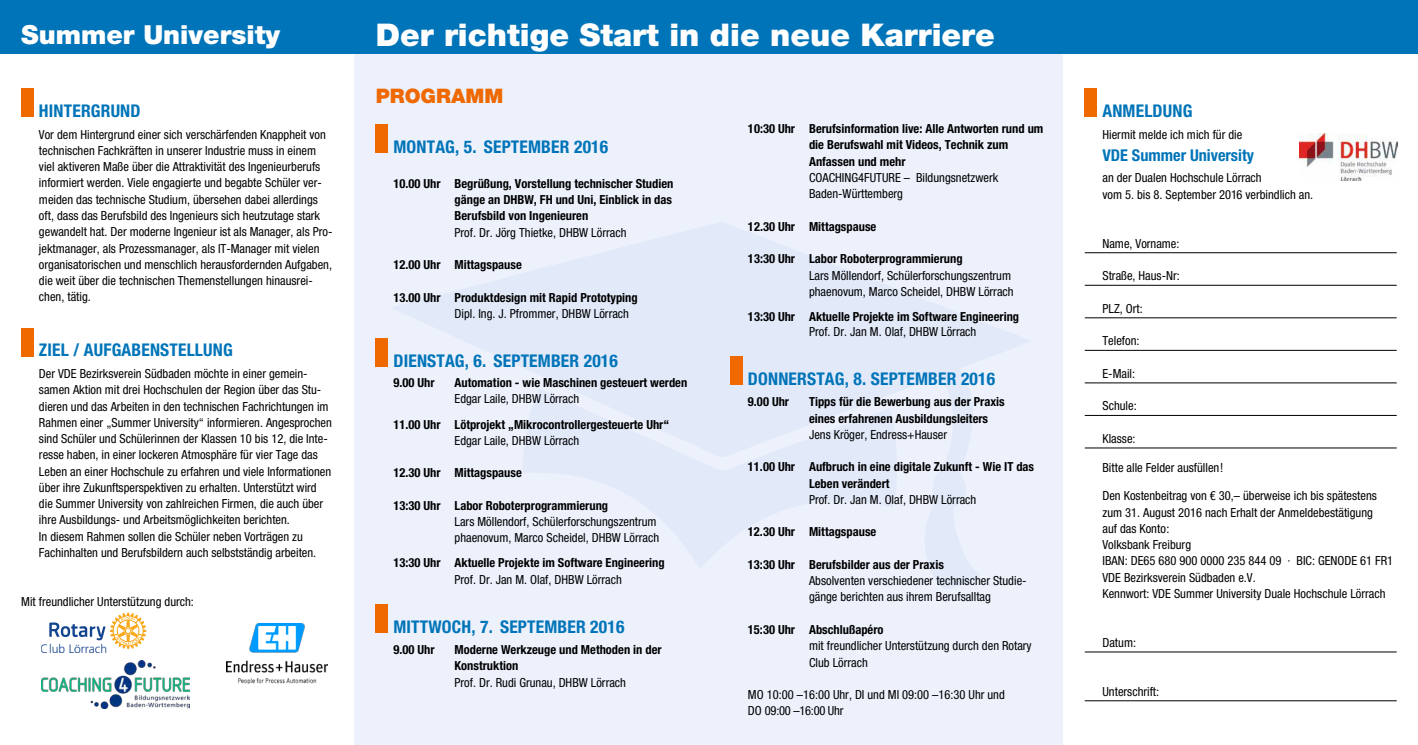
<style>
.page{position:relative;width:1418px;height:745px;background:#fff}
.page>*{position:absolute;margin:0;border:0;box-sizing:border-box;transform-origin:0 0}
.t1{font:900 31.25px "Helvetica Neue LT Std";color:#fff}
.t2{font:900 26.25px "Helvetica Neue LT Std";color:#fff}
.t3{font:900 20px "Helvetica Neue LT Std";color:#ef6800}
.t4{font:700 condensed 17.5px "Helvetica Neue LT Std";letter-spacing:.01em;color:#0074b8}
.t5{font:700 condensed 16.25px "Helvetica Neue LT Std";color:#0074b8}
.t6{font:condensed 12.5px/16.2px "Helvetica Neue LT Std";color:#000}
.t7{font:700 condensed 12.5px/16.2px "Helvetica Neue LT Std";color:#000}
.t8{font:300 12.12px "Frutiger LT Std";color:#14408a}
</style>
<div class="page">
<div style="left:354px;top:50px;width:709px;height:694px;background:#ecf1fc"></div>
<div style="left:0;top:0;width:1417px;height:53px;background:#0074b8"></div>
<div style="left:21px;top:89px;width:13px;height:28px;background:#ef6800"></div>
<div style="left:21px;top:328px;width:13px;height:28px;background:#ef6800"></div>
<hr style="left:1084px;top:252px;width:312px;height:1px;background:#000">
<hr style="left:1084px;top:285px;width:312px;height:1px;background:#000">
<hr style="left:1084px;top:317px;width:312px;height:1px;background:#000">
<hr style="left:1084px;top:350px;width:312px;height:1px;background:#000">
<hr style="left:1084px;top:382px;width:312px;height:1px;background:#000">
<hr style="left:1084px;top:415px;width:312px;height:1px;background:#000">
<hr style="left:1084px;top:447px;width:312px;height:1px;background:#000">
<hr style="left:1084px;top:651px;width:312px;height:1px;background:#000">
<hr style="left:1084px;top:700px;width:312px;height:1px;background:#000">
<div style="left:1084px;top:89px;width:13px;height:28px;background:#ef6800"></div>
<div style="left:376px;top:124px;width:12px;height:28px;background:#ef6800"></div>
<div style="left:376px;top:338px;width:12px;height:28px;background:#ef6800"></div>
<div style="left:376px;top:603px;width:12px;height:29px;background:#ef6800"></div>
<div style="left:730px;top:356px;width:12px;height:28px;background:#ef6800"></div>
<img style="left:1299px;top:134px;width:97px;height:47px">
<svg style="left:49px;top:612px;width:97px;height:36px"></svg>
<img style="left:227px;top:623px;width:100px;height:60px">
<img style="left:41px;top:660px;width:149px;height:48px">
<h2 class="t2" style="left:21px;top:19px;width:260px">Summer University</h2>
<h3 class="t4" style="left:39px;top:100px;width:103px">HINTERGRUND</h3>
<p class="t6" style="left:39px;top:126px;width:295px">Vor dem Hintergrund einer sich verschärfenden Knappheit von technischen Fachkräften in unserer Industrie muss in einem viel aktiveren Maße über die Attraktivität des Ingenieurberufs informiert werden. Viele engagierte und begabte Schüler ver&shy;meiden das technische Studium, übersehen dabei allerdings oft, dass das Berufsbild des Ingenieurs sich heutzutage stark gewandelt hat. Der moderne Ingenieur ist als Manager, als Pro&shy;jektmanager, als Prozessmanager, als IT-Manager mit vielen organisatorischen und menschlich herausfordernden Aufgaben, die weit über die technischen Themenstellungen hinausrei&shy;chen, tätig.</p>
<h3 class="t4" style="left:39px;top:339px;width:195px">ZIEL / AUFGABENSTELLUNG</h3>
<p class="t6" style="left:39px;top:365px;width:294px">Der VDE Bezirksverein Südbaden möchte in einer gemein&shy;samen Aktion mit drei Hochschulen der Region über das Stu&shy;dieren und das Arbeiten in den technischen Fachrichtungen im Rahmen einer „Summer University“ informieren. Angesprochen sind Schüler und Schülerinnen der Klassen 10 bis 12, die Inte&shy;resse haben, in einer lockeren Atmosphäre für vier Tage das Leben an einer Hochschule zu erfahren und viele Informationen über ihre Zukunftsperspektiven zu erhalten. Unterstützt wird die Summer University von zahlreichen Firmen, die auch über ihre Ausbildungs- und Arbeitsmöglichkeiten berichten.<br>In diesem Rahmen sollen die Schüler neben Vorträgen zu Fachinhalten und Berufsbildern auch selbstständig arbeiten.</p>
<p class="t6" style="left:21px;top:592px;width:174px">Mit freundlicher Unterstützung durch:</p>
<p class="t8" style="left:41px;top:641px;width:68px">Club Lörrach</p>
<h1 class="t1" style="left:376px;top:16px;width:620px">Der richtige Start in die neue Karriere</h1>
<h3 class="t3" style="left:376px;top:84px;width:129px">PROGRAMM</h3>
<h3 class="t4" style="left:393px;top:136px;width:216px">MONTAG, 5. SEPTEMBER 2016</h3>
<p class="t7" style="left:454px;top:175px;width:220px;text-align:justify;text-indent:-61px">10.00 Uhr Begrüßung, Vorstellung technischer Studien gänge an DHBW, FH und Uni, Einblick in das Berufsbild von Ingenieuren</p>
<p class="t6" style="left:454px;top:224px;width:173px">Prof. Dr. Jörg Thietke, DHBW Lörrach</p>
<p class="t7" style="left:393px;top:256px;width:130px">12.00 Uhr Mittagspause</p>
<p class="t7" style="left:393px;top:289px;width:246px">13.00 Uhr Produktdesign mit Rapid Prototyping</p>
<p class="t6" style="left:454px;top:305px;width:176px">Dipl. Ing. J. Pfrommer, DHBW Lörrach</p>
<h3 class="t4" style="left:393px;top:350px;width:226px">DIENSTAG, 6. SEPTEMBER 2016</h3>
<p class="t7" style="left:393px;top:374px;width:43px">9.00 Uhr</p>
<p class="t7" style="left:454px;top:374px;width:234px">Automation - wie Maschinen gesteuert werden</p>
<p class="t6" style="left:454px;top:390px;width:126px">Edgar Laile, DHBW Lörrach</p>
<p class="t7" style="left:393px;top:415px;width:277px">11.00 Uhr Lötprojekt „Mikrocontrollergesteuerte Uhr“</p>
<p class="t6" style="left:454px;top:432px;width:126px">Edgar Laile, DHBW Lörrach</p>
<p class="t7" style="left:393px;top:464px;width:130px">12.30 Uhr Mittagspause</p>
<p class="t7" style="left:393px;top:497px;width:216px">13:30 Uhr Labor Roboterprogrammierung</p>
<p class="t6" style="left:454px;top:513px;width:206px">Lars Möllendorf, Schülerforschungszentrum phaenovum, Marco Scheidel, DHBW Lörrach</p>
<p class="t7" style="left:393px;top:554px;width:273px">13:30 Uhr Aktuelle Projekte im Software Engineering</p>
<p class="t6" style="left:454px;top:570px;width:169px">Prof. Dr. Jan M. Olaf, DHBW Lörrach</p>
<h3 class="t4" style="left:393px;top:615px;width:232px">MITTWOCH, 7. SEPTEMBER 2016</h3>
<p class="t7" style="left:393px;top:641px;width:43px">9.00 Uhr</p>
<p class="t7" style="left:454px;top:641px;width:209px">Moderne Werkzeuge und Methoden in der<br>Konstruktion</p>
<p class="t6" style="left:454px;top:673px;width:173px">Prof. Dr. Rudi Grunau, DHBW Lörrach</p>
<p class="t7" style="left:809px;top:120px;width:236px;text-indent:-61px">10:30 Uhr Berufsinformation live: Alle Antworten rund um die Berufswahl mit Videos, Technik zum<br>Anfassen und mehr</p>
<p class="t6" style="left:809px;top:169px;width:191px">COACHING4FUTURE – Bildungsnetzwerk<br>Baden-Württemberg</p>
<p class="t7" style="left:748px;top:218px;width:130px">12.30 Uhr Mittagspause</p>
<p class="t7" style="left:748px;top:250px;width:216px">13:30 Uhr Labor Roboterprogrammierung</p>
<p class="t6" style="left:809px;top:267px;width:206px">Lars Möllendorf, Schülerforschungszentrum phaenovum, Marco Scheidel, DHBW Lörrach</p>
<p class="t7" style="left:748px;top:308px;width:273px">13:30 Uhr Aktuelle Projekte im Software Engineering</p>
<p class="t6" style="left:809px;top:323px;width:169px">Prof. Dr. Jan M. Olaf, DHBW Lörrach</p>
<h3 class="t4" style="left:748px;top:367px;width:249px">DONNERSTAG, 8. SEPTEMBER 2016</h3>
<p class="t7" style="left:748px;top:393px;width:43px">9.00 Uhr</p>
<p class="t7" style="left:809px;top:393px;width:197px">Tipps für die Bewerbung aus der Praxis eines erfahrenen Ausbildungsleiters</p>
<p class="t6" style="left:809px;top:426px;width:139px">Jens Kröger, Endress+Hauser</p>
<p class="t7" style="left:809px;top:458px;width:227px;text-indent:-61px">11.00 Uhr Aufbruch in eine digitale Zukunft - Wie IT das<br>Leben verändert</p>
<p class="t6" style="left:809px;top:491px;width:169px">Prof. Dr. Jan M. Olaf, DHBW Lörrach</p>
<p class="t7" style="left:748px;top:523px;width:130px">12.30 Uhr Mittagspause</p>
<p class="t7" style="left:748px;top:556px;width:197px">13:30 Uhr Berufsbilder aus der Praxis</p>
<p class="t6" style="left:809px;top:572px;width:219px">Absolventen verschiedener technischer Studie&shy;gänge berichten aus ihrem Berufsalltag</p>
<p class="t7" style="left:748px;top:621px;width:137px">15:30 Uhr Abschlußapéro</p>
<p class="t6" style="left:809px;top:637px;width:224px">mit freundlicher Unterstützung durch den Rotary<br>Club Lörrach</p>
<p class="t6" style="left:748px;top:686px;width:258px">MO 10:00 –16:00 Uhr, DI und MI 09:00 –16:30 Uhr und<br>DO 09:00 –16:00 Uhr</p>
<h3 class="t4" style="left:1102px;top:100px;width:91px">ANMELDUNG</h3>
<p class="t6" style="left:1102px;top:126px;width:141px">Hiermit melde ich mich für die</p>
<h3 class="t5" style="left:1102px;top:145px;width:153px">VDE Summer University</h3>
<p class="t6" style="left:1102px;top:170px;width:212px">an der Dualen Hochschule Lörrach<br>vom 5. bis 8. September 2016 verbindlich an.</p>
<p class="t6" style="left:1102px;top:235px;width:79px">Name, Vorname:</p>
<p class="t6" style="left:1102px;top:267px;width:79px">Straße, Haus-Nr:</p>
<p class="t6" style="left:1102px;top:300px;width:42px">PLZ, Ort:</p>
<p class="t6" style="left:1102px;top:332px;width:39px">Telefon:</p>
<p class="t6" style="left:1102px;top:365px;width:34px">E-Mail:</p>
<p class="t6" style="left:1102px;top:397px;width:36px">Schule:</p>
<p class="t6" style="left:1102px;top:430px;width:35px">Klasse:</p>
<p class="t6" style="left:1102px;top:458px;width:122px">Bitte alle Felder ausfüllen!</p>
<p class="t6" style="left:1102px;top:487px;width:292px">Den Kostenbeitrag von € 30,– überweise ich bis spätestens zum 31. August 2016 nach Erhalt der Anmeldebestätigung<br>auf das Konto:<br>Volksbank Freiburg<br>IBAN: DE65 680 900 0000 235 844 09 · BIC: GENODE 61 FR1<br>VDE Bezirksverein Südbaden e.V.<br>Kennwort: VDE Summer University Duale Hochschule Lörrach</p>
<p class="t6" style="left:1102px;top:633px;width:35px">Datum:</p>
<p class="t6" style="left:1102px;top:682px;width:58px">Unterschrift:</p>
</div>
